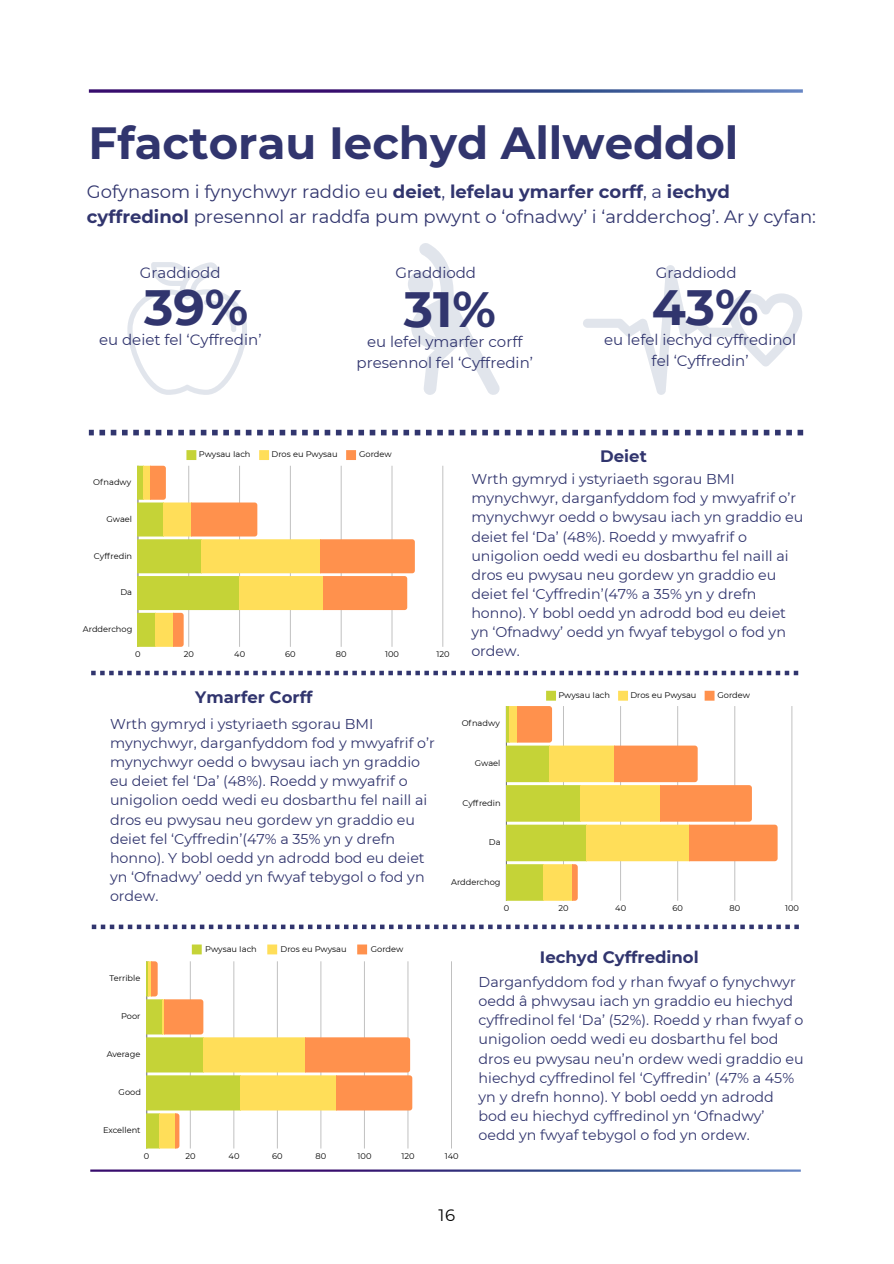
<style>
.page{position:relative;width:894px;height:1264px;background:#fff}
.page>*{position:absolute;margin:0;border:0;box-sizing:border-box;transform-origin:0 0}
.t1{font:700 49.5px "Montserrat";color:#31356e}
.t2{font:700 45px "Montserrat";color:#31356e}
.t3{font:18px/24.8px "Montserrat";color:#31356e}
.t4{font:700 16.5px "Montserrat";color:#31356e}
.t5{font:16.5px "Montserrat";color:#000}
.t6{font:15px/21.3px "Montserrat";color:#31356e;text-align:center}
.t7{font:14.25px/19.2px "Montserrat";color:#31356e}
.t8{font:8.25px "Montserrat";color:#000}
.s1{font-weight:700}
</style>
<div class="page">
<svg style="left:89px;top:89px;width:713px;height:4px;background:#595396"></svg>
<div style="left:546px;top:690px;width:10px;height:10px;background:#c5d337"></div>
<div style="left:618px;top:690px;width:9px;height:10px;background:#ffde59"></div>
<div style="left:704px;top:690px;width:10px;height:10px;background:#ff914d"></div>
<hr style="left:791px;top:706px;width:1px;height:194px;background:#d9d9d9">
<svg style="left:506px;top:706px;width:271px;height:194px"></svg>
<div style="left:192px;top:944px;width:10px;height:10px;background:#c5d337"></div>
<div style="left:267px;top:944px;width:10px;height:10px;background:#ffde59"></div>
<div style="left:357px;top:944px;width:10px;height:10px;background:#ff914d"></div>
<hr style="left:146px;top:961px;width:1px;height:187px;background:#000;opacity:.6">
<hr style="left:451px;top:961px;width:1px;height:187px;background:#c0c0c0">
<svg style="left:147px;top:961px;width:265px;height:187px"></svg>
<div style="left:186px;top:450px;width:10px;height:10px;background:#c5d337"></div>
<div style="left:259px;top:450px;width:10px;height:10px;background:#ffde59"></div>
<div style="left:346px;top:450px;width:10px;height:10px;background:#ff914d"></div>
<hr style="left:442px;top:466px;width:1px;height:181px;background:#d4d4d4">
<svg style="left:138px;top:466px;width:277px;height:181px"></svg>
<svg style="left:91px;top:670px;width:707px;height:5px"></svg>
<svg style="left:92px;top:924px;width:706px;height:5px"></svg>
<svg style="left:127px;top:262px;width:120px;height:133px"></svg>
<svg style="left:411px;top:243px;width:88px;height:152px"></svg>
<div style="left:407px;top:271px;width:26px;height:26px;background:#e1e5ec;border-radius:50%"></div>
<svg style="left:583px;top:265px;width:219px;height:129px"></svg>
<svg style="left:89px;top:430px;width:714px;height:5px"></svg>
<p class="t2" style="left:88px;top:115px;width:651px">Ffactorau Iechyd Allweddol</p>
<h1 class="t3" style="left:87px;top:179px;width:730px">Gofynasom i fynychwyr raddio eu <span class="s1">deiet</span>, <span class="s1">lefelau ymarfer corff</span>, a <span class="s1">iechyd cyffredinol</span> presennol ar raddfa pum pwynt o ‘ofnadwy’ i ‘ardderchog’. Ar y cyfan:</h1>
<p class="t6" style="left:140px;top:262px;width:82px">Graddiodd</p>
<h2 class="t6" style="left:395px;top:262px;width:82px">Graddiodd</h2>
<p class="t6" style="left:655px;top:262px;width:82px">Graddiodd</p>
<p class="t1" style="left:144px;top:277px;width:106px">39%</p>
<p class="t1" style="left:404px;top:279px;width:94px">31%</p>
<p class="t1" style="left:651px;top:277px;width:108px">43%</p>
<p class="t6" style="left:99px;top:329px;width:164px">eu deiet fel ‘Cyffredin’</p>
<h1 class="t6" style="left:356px;top:331px;width:178px">eu lefel ymarfer corff presennol fel ‘Cyffredin’</h1>
<p class="t6" style="left:604px;top:329px;width:193px">eu lefel iechyd cyffredinol fel ‘Cyffredin’</p>
<p class="t8" style="left:199px;top:449px;width:53px">Pwysau Iach</p>
<p class="t8" style="left:271px;top:449px;width:67px">Dros eu Pwysau</p>
<p class="t8" style="left:359px;top:449px;width:34px">Gordew</p>
<h1 class="t4" style="left:600px;top:446px;width:48px">Deiet</h1>
<p class="t8" style="left:93px;top:477px;width:40px">Ofnadwy</p>
<p class="t8" style="left:106px;top:514px;width:27px">Gwael</p>
<p class="t8" style="left:94px;top:550px;width:40px">Cyffredin</p>
<p class="t8" style="left:120px;top:587px;width:13px">Da</p>
<p class="t8" style="left:83px;top:624px;width:51px">Ardderchog</p>
<p class="t8" style="left:135px;top:649px;width:7px">0</p>
<p class="t8" style="left:184px;top:649px;width:12px">20</p>
<p class="t8" style="left:234px;top:649px;width:12px">40</p>
<p class="t8" style="left:285px;top:649px;width:12px">60</p>
<p class="t8" style="left:336px;top:649px;width:12px">80</p>
<p class="t8" style="left:385px;top:649px;width:15px">100</p>
<p class="t8" style="left:436px;top:649px;width:15px">120</p>
<h3 class="t4" style="left:195px;top:687px;width:119px">Ymarfer Corff</h3>
<p class="t7" style="left:471px;top:469px;width:333px">Wrth gymryd i ystyriaeth sgorau BMI mynychwyr, darganfyddom fod y mwyafrif o’r mynychwyr oedd o bwysau iach yn graddio eu deiet fel ‘Da’ (48%). Roedd y mwyafrif o unigolion oedd wedi eu dosbarthu fel naill ai dros eu pwysau neu gordew yn graddio eu deiet fel ‘Cyffredin’(47% a 35% yn y drefn honno). Y bobl oedd yn adrodd bod eu deiet yn ‘Ofnadwy’ oedd yn fwyaf tebygol o fod yn ordew.</p>
<p class="t8" style="left:558px;top:690px;width:53px">Pwysau Iach</p>
<p class="t8" style="left:630px;top:690px;width:67px">Dros eu Pwysau</p>
<p class="t8" style="left:717px;top:690px;width:34px">Gordew</p>
<h1 class="t7" style="left:110px;top:714px;width:326px">Wrth gymryd i ystyriaeth sgorau BMI mynychwyr, darganfyddom fod y mwyafrif o’r mynychwyr oedd o bwysau iach yn graddio eu deiet fel ‘Da’ (48%). Roedd y mwyafrif o unigolion oedd wedi eu dosbarthu fel naill ai dros eu pwysau neu gordew yn graddio eu deiet fel ‘Cyffredin’(47% a 35% yn y drefn honno). Y bobl oedd yn adrodd bod eu deiet yn ‘Ofnadwy’ oedd yn fwyaf tebygol o fod yn ordew.</h1>
<p class="t8" style="left:110px;top:973px;width:32px">Terrible</p>
<p class="t8" style="left:121px;top:1011px;width:21px">Poor</p>
<p class="t8" style="left:107px;top:1049px;width:35px">Average</p>
<p class="t8" style="left:119px;top:1087px;width:24px">Good</p>
<p class="t8" style="left:103px;top:1125px;width:39px">Excellent</p>
<p class="t8" style="left:205px;top:943px;width:53px">Pwysau Iach</p>
<p class="t8" style="left:280px;top:943px;width:67px">Dros eu Pwysau</p>
<p class="t8" style="left:371px;top:943px;width:34px">Gordew</p>
<p class="t8" style="left:461px;top:718px;width:40px">Ofnadwy</p>
<p class="t8" style="left:475px;top:758px;width:27px">Gwael</p>
<p class="t8" style="left:462px;top:797px;width:40px">Cyffredin</p>
<p class="t8" style="left:488px;top:837px;width:13px">Da</p>
<p class="t8" style="left:451px;top:876px;width:51px">Ardderchog</p>
<p class="t8" style="left:503px;top:902px;width:7px">0</p>
<p class="t8" style="left:558px;top:902px;width:12px">20</p>
<p class="t8" style="left:615px;top:902px;width:12px">40</p>
<p class="t8" style="left:672px;top:902px;width:12px">60</p>
<p class="t8" style="left:729px;top:902px;width:12px">80</p>
<p class="t8" style="left:784px;top:902px;width:15px">100</p>
<p class="t4" style="left:539px;top:947px;width:160px">Iechyd Cyffredinol</p>
<p class="t7" style="left:478px;top:972px;width:326px">Darganfyddom fod y rhan fwyaf o fynychwyr oedd â phwysau iach yn graddio eu hiechyd cyffredinol fel ‘Da’ (52%). Roedd y rhan fwyaf o unigolion oedd wedi eu dosbarthu fel bod dros eu pwysau neu’n ordew wedi graddio eu hiechyd cyffredinol fel ‘Cyffredin’ (47% a 45% yn y drefn honno). Y bobl oedd yn adrodd bod eu hiechyd cyffredinol yn ‘Ofnadwy’ oedd yn fwyaf tebygol o fod yn ordew.</p>
<p class="t8" style="left:144px;top:1150px;width:7px">0</p>
<p class="t8" style="left:185px;top:1150px;width:12px">20</p>
<p class="t8" style="left:228px;top:1150px;width:12px">40</p>
<p class="t8" style="left:272px;top:1150px;width:12px">60</p>
<p class="t8" style="left:315px;top:1150px;width:12px">80</p>
<p class="t8" style="left:357px;top:1150px;width:15px">100</p>
<p class="t8" style="left:401px;top:1150px;width:15px">120</p>
<p class="t8" style="left:444px;top:1150px;width:15px">140</p>
<h2 class="t5" style="left:438px;top:1205px;width:18px">16</h2>
</div>
